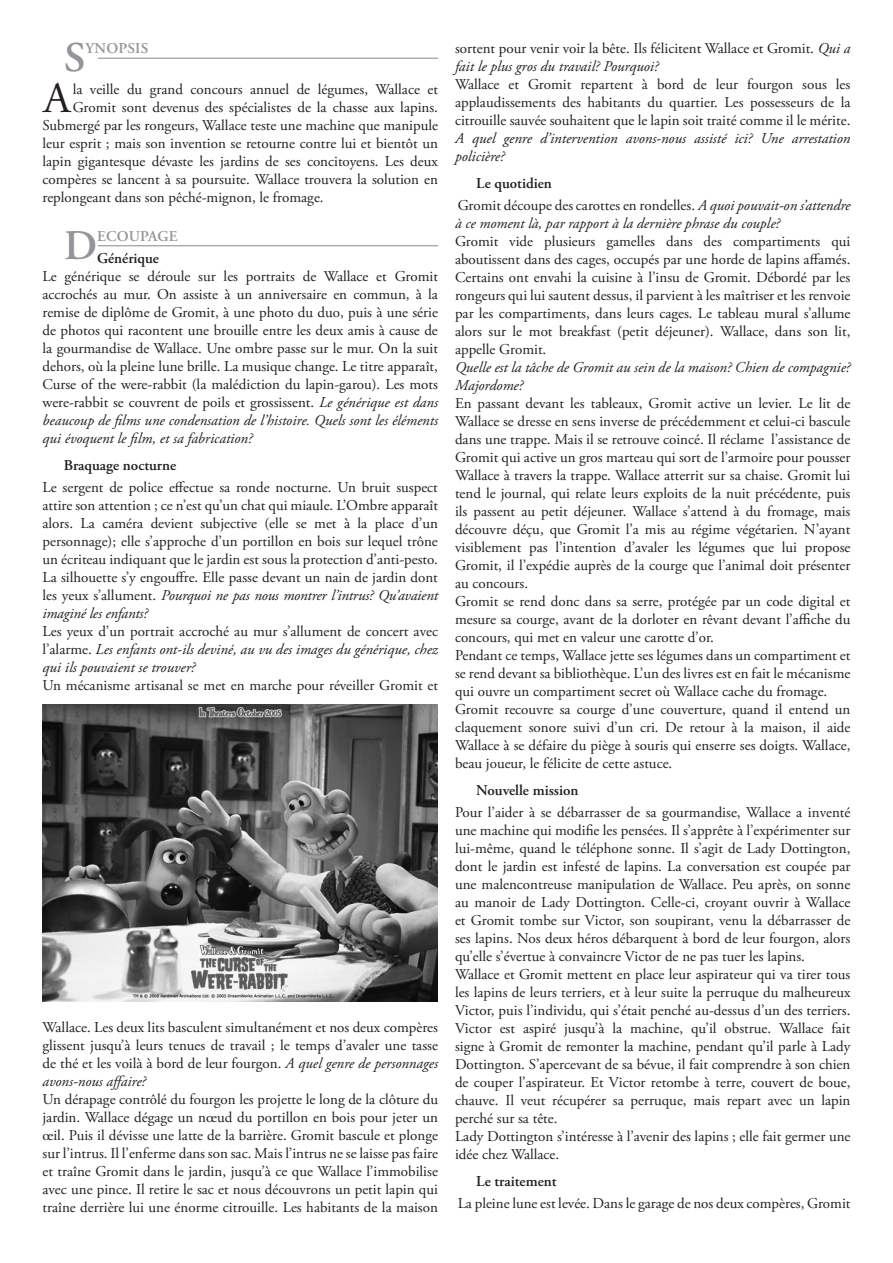
<style>
.page{position:relative;width:893px;height:1263px;background:#fff}
.page>*{position:absolute;margin:0;border:0;box-sizing:border-box;transform-origin:0 0}
.t1{font:43.5px "Adobe Garamond Pro";color:#231f20}
.t2{font:600 42.15px "Adobe Garamond Pro";color:#939598}
.t3{font:15px/18px "Adobe Garamond Pro";color:#231f20;text-align:justify}
.t4{font:italic 15px/18px "Adobe Garamond Pro";color:#231f20}
.t5{font:600 15px "Adobe Garamond Pro";color:#231f20}
.t6{font:600 15px "Adobe Garamond Pro";letter-spacing:.015em;color:#939598}
.s1{font-style:italic}
.s2{font-style:normal}
.s3{font-weight:600}
</style>
<div class="page">
<hr style="left:98px;top:58px;width:340px;height:1px;background:#939598">
<hr style="left:98px;top:245px;width:340px;height:1px;background:#939598">
<img style="left:43px;top:705px;width:395px;height:296px">
<h2 class="t2" style="left:64px;top:34px;width:23px">S</h2>
<p class="t6" style="left:85px;top:40px;width:64px">YNOPSIS</p>
<p class="t3" style="left:73px;top:80px;width:367px">la veille du grand concours annuel de légumes, Wallace et</p>
<p class="t3" style="left:73px;top:98px;width:367px">Gromit sont devenus des spécialistes de la chasse aux lapins.</p>
<p class="t3" style="left:43px;top:116px;width:397px">Submergé par les rongeurs, Wallace teste une machine que manipule</p>
<p class="t3" style="left:43px;top:134px;width:397px">leur esprit ; mais son invention se retourne contre lui et bientôt un</p>
<p class="t3" style="left:43px;top:152px;width:397px">lapin gigantesque dévaste les jardins de ses concitoyens. Les deux</p>
<p class="t3" style="left:43px;top:170px;width:397px">compères se lancent à sa poursuite. Wallace trouvera la solution en</p>
<p class="t3" style="left:43px;top:188px;width:283px">replongeant dans son pêché-mignon, le fromage.</p>
<h2 class="t2" style="left:64px;top:221px;width:35px">D</h2>
<p class="t6" style="left:97px;top:228px;width:82px">ECOUPAGE</p>
<h1 class="t1" style="left:43px;top:72px;width:29px">A</h1>
<p class="t5" style="left:97px;top:250px;width:63px">Générique</p>
<p class="t3" style="left:43px;top:268px;width:397px">Le générique se déroule sur les portraits de Wallace et Gromit accrochés au mur. On assiste à un anniversaire en commun, à la remise de diplôme de Gromit, à une photo du duo, puis à une série de photos qui racontent une brouille entre les deux amis à cause de la gourmandise de Wallace. Une ombre passe sur le mur. On la suit dehors, où la pleine lune brille. La musique change. Le titre apparaît, Curse of the were-rabbit (la malédiction du lapin-garou). Les mots were-rabbit se couvrent de poils et grossissent. <span class="s1">Le générique est dans beaucoup de films une condensation de l’histoire. Quels sont les éléments qui évoquent le film, et sa fabrication?</span></p>
<p class="t5" style="left:64px;top:456px;width:114px">Braquage nocturne</p>
<p class="t3" style="left:43px;top:479px;width:397px">Le sergent de police effectue sa ronde nocturne. Un bruit suspect attire son attention ; ce n’est qu’un chat qui miaule. L’Ombre apparaît alors. La caméra devient subjective (elle se met à la place d’un personnage); elle s’approche d’un portillon en bois sur lequel trône un écriteau indiquant que le jardin est sous la protection d’anti-pesto.<br>La silhouette s’y engouffre. Elle passe devant un nain de jardin dont les yeux s’allument. <span class="s1">Pourquoi ne pas nous montrer l’intrus? Qu’avaient imaginé les enfants?</span></p>
<p class="t4" style="left:43px;top:623px;width:397px;text-align:justify"><span class="s2">Les yeux d’un portrait accroché au mur s’allument de concert avec l’alarme.</span> Les enfants ont-ils deviné, au vu des images du générique, chez qui ils pouvaient se trouver?</p>
<p class="t3" style="left:43px;top:677px;width:397px">Un mécanisme artisanal se met en marche pour réveiller Gromit et</p>
<p class="t3" style="left:43px;top:1019px;width:397px">Wallace. Les deux lits basculent simultanément et nos deux compères glissent jusqu’à leurs tenues de travail ; le temps d’avaler une tasse de thé et les voilà à bord de leur fourgon. <span class="s1">A quel genre de personnages avons-nous affaire?</span></p>
<p class="t3" style="left:43px;top:1091px;width:397px">Un dérapage contrôlé du fourgon les projette le long de la clôture du jardin. Wallace dégage un nœud du portillon en bois pour jeter un œil. Puis il dévisse une latte de la barrière. Gromit bascule et plonge sur l’intrus. Il l’enferme dans son sac. Mais l’intrus ne se laisse pas faire et traîne Gromit dans le jardin, jusqu’à ce que Wallace l’immobilise avec une pince. Il retire le sac et nous découvrons un petit lapin qui traîne derrière lui une énorme citrouille. Les habitants de la maison</p>
<p class="t3" style="left:455px;top:40px;width:397px">sortent pour venir voir la bête. Ils félicitent Wallace et Gromit. <span class="s1">Qui a fait le plus gros du travail? Pourquoi?</span></p>
<p class="t3" style="left:455px;top:76px;width:397px">Wallace et Gromit repartent à bord de leur fourgon sous les applaudissements des habitants du quartier. Les possesseurs de la citrouille sauvée souhaitent que le lapin soit traité comme il le mérite.</p>
<p class="t4" style="left:455px;top:130px;width:397px">A quel genre d’intervention avons-nous assisté ici? Une arrestation policière?</p>
<p class="t3" style="left:458px;top:173px;width:394px;line-height:22.2px;text-indent:18px"><span class="s3">Le quotidien<br></span>Gromit découpe des carottes en rondelles. <span class="s1">A quoi pouvait-on s’attendre</span></p>
<p class="t4" style="left:455px;top:215px;width:327px">à ce moment là, par rapport à la dernière phrase du couple?</p>
<p class="t3" style="left:455px;top:233px;width:397px">Gromit vide plusieurs gamelles dans des compartiments qui aboutissent dans des cages, occupés par une horde de lapins affamés.<br>Certains ont envahi la cuisine à l’insu de Gromit. Débordé par les rongeurs qui lui sautent dessus, il parvient à les maîtriser et les renvoie par les compartiments, dans leurs cages. Le tableau mural s’allume alors sur le mot breakfast (petit déjeuner). Wallace, dans son lit, appelle Gromit.</p>
<p class="t4" style="left:455px;top:359px;width:397px">Quelle est la tâche de Gromit au sein de la maison? Chien de compagnie?<br>Majordome?</p>
<p class="t3" style="left:455px;top:395px;width:397px;text-align:left">En passant devant les tableaux, Gromit active un levier. Le lit de Wallace se dresse en sens inverse de précédemment et celui-ci bascule dans une trappe. Mais il se retrouve coincé. Il réclame l’assistance de Gromit qui active un gros marteau qui sort de l’armoire pour pousser Wallace à travers la trappe. Wallace atterrit sur sa chaise. Gromit lui tend le journal, qui relate leurs exploits de la nuit précédente, puis ils passent au petit déjeuner. Wallace s’attend à du fromage, mais découvre déçu, que Gromit l’a mis au régime végétarien. N’ayant visiblement pas l’intention d’avaler les légumes que lui propose Gromit, il l’expédie auprès de la courge que l’animal doit présenter au concours.<br>Gromit se rend donc dans sa serre, protégée par un code digital et mesure sa courge, avant de la dorloter en rêvant devant l’affiche du concours, qui met en valeur une carotte d’or.<br>Pendant ce temps, Wallace jette ses légumes dans un compartiment et se rend devant sa bibliothèque. L’un des livres est en fait le mécanisme qui ouvre un compartiment secret où Wallace cache du fromage.<br>Gromit recouvre sa courge d’une couverture, quand il entend un claquement sonore suivi d’un cri. De retour à la maison, il aide Wallace à se défaire du piège à souris qui enserre ses doigts. Wallace, beau joueur, le félicite de cette astuce.</p>
<p class="t5" style="left:476px;top:781px;width:104px">Nouvelle mission</p>
<p class="t3" style="left:455px;top:804px;width:397px;text-align:left">Pour l’aider à se débarrasser de sa gourmandise, Wallace a inventé une machine qui modifie les pensées. Il s’apprête à l’expérimenter sur lui-même, quand le téléphone sonne. Il s’agit de Lady Dottington, dont le jardin est infesté de lapins. La conversation est coupée par une malencontreuse manipulation de Wallace. Peu après, on sonne au manoir de Lady Dottington. Celle-ci, croyant ouvrir à Wallace et Gromit tombe sur Victor, son soupirant, venu la débarrasser de ses lapins. Nos deux héros débarquent à bord de leur fourgon, alors qu’elle s’évertue à convaincre Victor de ne pas tuer les lapins.<br>Wallace et Gromit mettent en place leur aspirateur qui va tirer tous les lapins de leurs terriers, et à leur suite la perruque du malheureux Victor, puis l’individu, qui s’était penché au-dessus d’un des terriers.<br>Victor est aspiré jusqu’à la machine, qu’il obstrue. Wallace fait signe à Gromit de remonter la machine, pendant qu’il parle à Lady Dottington. S’apercevant de sa bévue, il fait comprendre à son chien de couper l’aspirateur. Et Victor retombe à terre, couvert de boue, chauve. Il veut récupérer sa perruque, mais repart avec un lapin perché sur sa tête.<br>Lady Dottington s’intéresse à l’avenir des lapins ; elle fait germer une idée chez Wallace.</p>
<p class="t5" style="left:476px;top:1172px;width:82px">Le traitement</p>
<p class="t3" style="left:458px;top:1194px;width:394px">La pleine lune est levée. Dans le garage de nos deux compères, Gromit</p>
</div>
